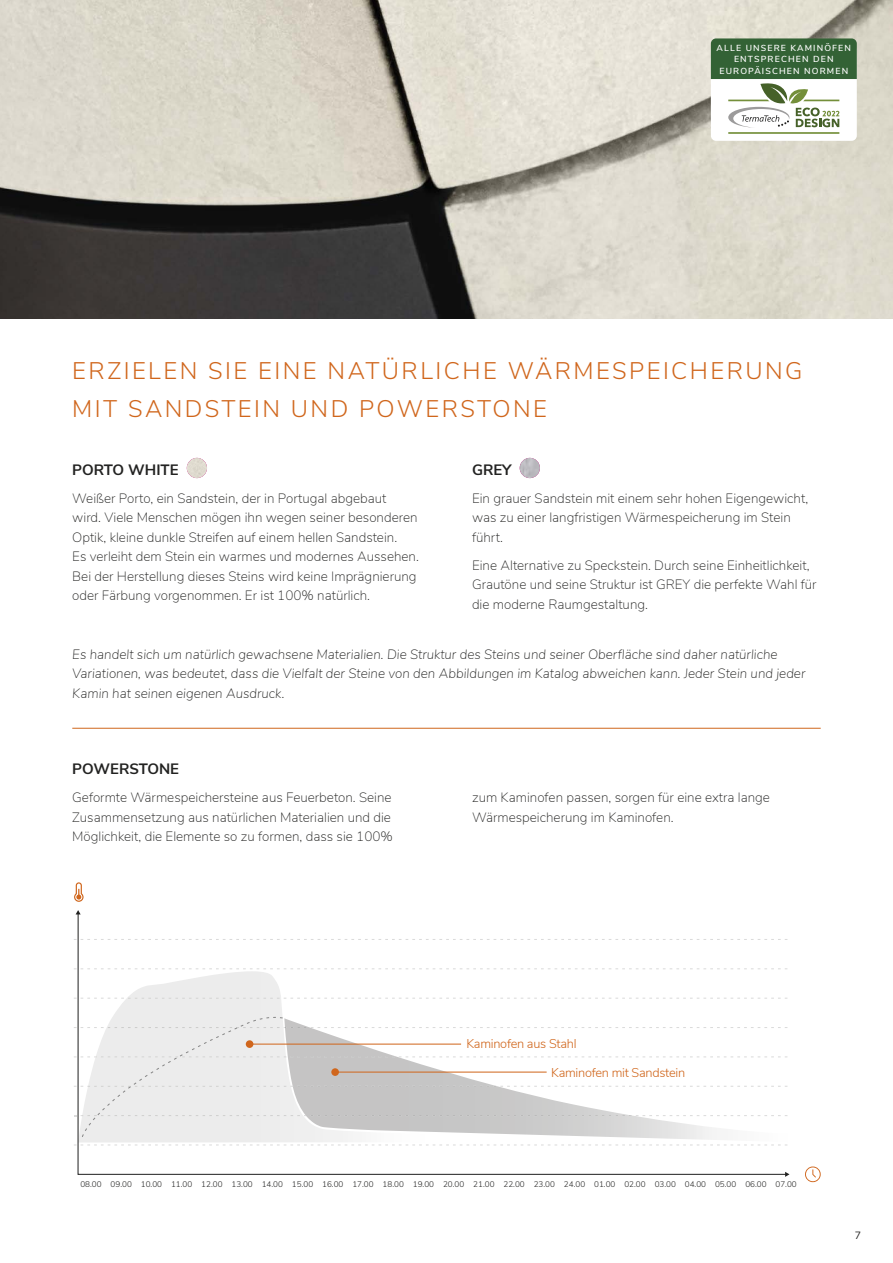
<style>
.page{position:relative;width:893px;height:1263px;background:#fff}
.page>*{position:absolute;margin:0;border:0;box-sizing:border-box;transform-origin:0 0}
.t1{font:300 24px/37.3px "Nunito Sans";letter-spacing:.1em;color:#d0661c}
.t2{font:700 15px "Nunito Sans";color:#222221}
.t3{font:200 13.5px/19.5px "Nunito Sans";color:#222221}
.t4{font:italic 200 13.5px/19.5px "Nunito Sans";color:#222221}
.t5{font:300 12.75px "Nunito Sans";letter-spacing:-.02em;color:#d0661c}
.t6{font:10.5px "Nunito Sans";color:#222221}
.t7{font:600 8.7px/11.7px "Nunito Sans";letter-spacing:.13em;color:#fff;text-align:center}
.t8{font:300 8.1px "Nunito Sans";color:#222221}
</style>
<div class="page">
<img style="left:0;top:0;width:893px;height:319px">
<svg style="left:805px;top:1166px;width:16px;height:16px"></svg>
<svg style="left:74px;top:882px;width:10px;height:20px"></svg>
<svg style="left:77px;top:914px;width:710px;height:261px"></svg>
<svg style="left:76px;top:910px;width:5px;height:4px"></svg>
<svg style="left:785px;top:1172px;width:4px;height:5px"></svg>
<img style="left:187px;top:458px;width:20px;height:20px;border-radius:10px">
<img style="left:520px;top:458px;width:20px;height:20px;border-radius:10px">
<hr style="left:72px;top:728px;width:749px;height:1px;background:#d0661c">
<div style="left:711px;top:45px;width:146px;height:96px;background:#fff;border-radius:5px"></div>
<hr style="left:728px;top:132px;width:111px;height:2px;background:#748f3a">
<svg style="left:711px;top:38px;width:146px;height:90px"></svg>
<p class="t7" style="left:717px;top:41px;width:136px">ALLE UNSERE KAMIN ÖFEN<br>ENTSPRECHEN DEN<br>EUROPÄISCHEN NORMEN</p>
<h1 class="t1" style="left:72px;top:351px;width:732px">ERZIELEN SIE EINE NATÜRLICHE WÄRMESPEICHERUNG<br>MIT SANDSTEIN UND POWERSTONE</h1>
<p class="t2" style="left:72px;top:459px;width:108px">PORTO WHITE</p>
<p class="t3" style="left:72px;top:488px;width:348px">Weißer Porto, ein Sandstein, der in Portugal abgebaut<br>wird. Viele Menschen mögen ihn wegen seiner besonderen Optik, kleine dunkle Streifen auf einem hellen Sandstein.<br>Es verleiht dem Stein ein warmes und modernes Aussehen.<br>Bei der Herstellung dieses Steins wird keine Imprägnierung oder Färbung vorgenommen. Er ist 100% natürlich.</p>
<p class="t2" style="left:472px;top:459px;width:41px">GREY</p>
<p class="t3" style="left:472px;top:488px;width:338px">Ein grauer Sandstein mit einem sehr hohen Eigengewicht, was zu einer langfristigen Wärmespeicherung im Stein führt.</p>
<p class="t3" style="left:472px;top:555px;width:346px">Eine Alternative zu Speckstein. Durch seine Einheitlichkeit,<br>Grautöne und seine Struktur ist GREY die perfekte Wahl für die moderne Raumgestaltung.</p>
<p class="t4" style="left:72px;top:644px;width:735px">Es handelt sich um natürlich gewachsene Materialien. Die Struktur des Steins und seiner Oberfläche sind daher natürliche<br>Variationen, was bedeutet, dass die Vielfalt der Steine von den Abbildungen im Katalog abweichen kann. Jeder Stein und jeder<br>Kamin hat seinen eigenen Ausdruck.</p>
<p class="t2" style="left:72px;top:758px;width:108px">POWERSTONE</p>
<p class="t3" style="left:72px;top:787px;width:322px">Geformte Wärmespeichersteine aus Feuerbeton. Seine<br>Zusammensetzung aus natürlichen Materialien und die<br>Möglichkeit, die Elemente so zu formen, dass sie 100%</p>
<p class="t3" style="left:472px;top:787px;width:299px">zum Kaminofen passen, sorgen für eine extra lange<br>Wärmespeicherung im Kaminofen.</p>
<p class="t5" style="left:466px;top:1034px;width:112px">Kaminofen aus Stahl</p>
<p class="t5" style="left:551px;top:1063px;width:136px">Kaminofen mit Sandstein</p>
<p class="t8" style="left:80px;top:1178px;width:718px">08.00 09.00 10.00 11.00 12.00 13.00 14.00 15.00 16.00 17.00 18.00 19.00 20.00 21.00 22.00 23.00 24.00 01.00 02.00 03.00 04.00 05.00 06.00 07.00</p>
<p class="t6" style="left:855px;top:1227px;width:8px">7</p>
</div>
